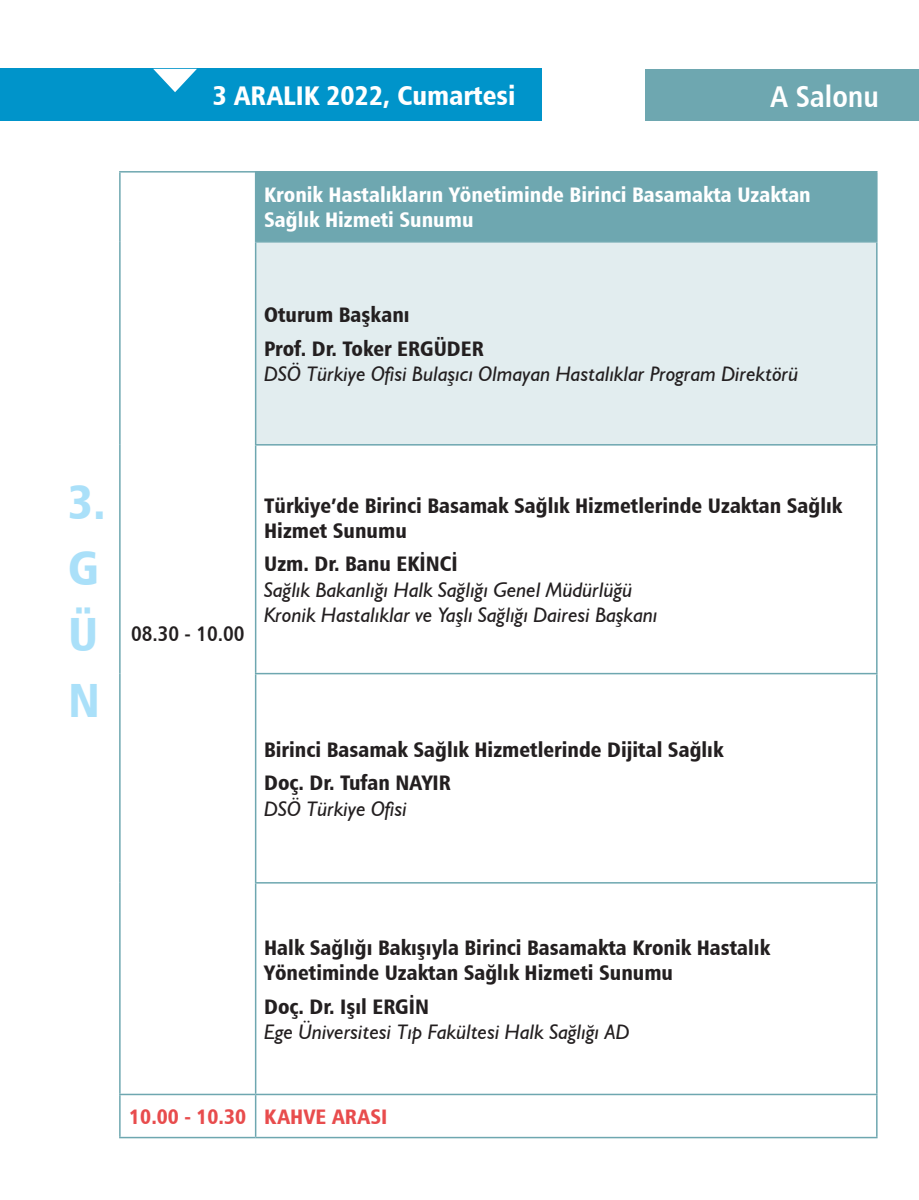
<style>
.page{position:relative;width:919px;height:1200px;background:#fff}
.page>*{position:absolute;margin:0;border:0;box-sizing:border-box;transform-origin:0 0}
.t1{font:48px "Humanist 777 BT Black Condensed B";color:#aae0f9}
.t2{font:30px "Humanist 777 BT Bold Condensed B";color:#fff}
.t3{font:27px "Humanist 777 BT Black Condensed B";color:#fff}
.t4{font:21px/25.2px "Humanist 777 BT Black Condensed B";color:#231f20}
.t5{font:italic 21px "Humanist 521 BT";color:#231f20}
.t6{font:21px/25.2px "Humanist 777 BT Black Condensed B";color:#fff}
.t7{font:21px "Humanist 777 BT Black Condensed B";color:#e84c4d}
.t8{font:21px "Humanist 777 BT Bold Condensed B";color:#231f20}
</style>
<div class="page">
<div style="left:0;top:68px;width:541px;height:52px;background:#0094ca"></div>
<div style="left:645px;top:69px;width:273px;height:51px;background:#6ea7b0"></div>
<div style="left:255px;top:172px;width:621px;height:70px;background:#6ea7b0"></div>
<div style="left:255px;top:242px;width:621px;height:202px;background:#e2edef"></div>
<hr style="left:119px;top:171px;width:136px;height:1px;background:#6ea7b0">
<hr style="left:119px;top:172px;width:2px;height:70px;background:#6ea7b0">
<hr style="left:119px;top:242px;width:2px;height:202px;background:#6ea7b0">
<hr style="left:119px;top:444px;width:2px;height:229px;background:#6ea7b0">
<hr style="left:119px;top:673px;width:2px;height:209px;background:#6ea7b0">
<hr style="left:119px;top:882px;width:2px;height:211px;background:#6ea7b0">
<hr style="left:255px;top:171px;width:622px;height:1px;background:#6ea7b0">
<hr style="left:876px;top:172px;width:1px;height:69px;background:#6ea7b0">
<hr style="left:255px;top:241px;width:622px;height:1px;background:#6ea7b0">
<hr style="left:255px;top:242px;width:1px;height:202px;background:#6ea7b0">
<hr style="left:876px;top:242px;width:1px;height:202px;background:#6ea7b0">
<hr style="left:255px;top:444px;width:622px;height:1px;background:#6ea7b0">
<hr style="left:255px;top:445px;width:1px;height:227px;background:#6ea7b0">
<hr style="left:876px;top:445px;width:1px;height:227px;background:#6ea7b0">
<hr style="left:255px;top:674px;width:1px;height:207px;background:#6ea7b0">
<hr style="left:876px;top:674px;width:1px;height:207px;background:#6ea7b0">
<hr style="left:255px;top:883px;width:1px;height:210px;background:#6ea7b0">
<hr style="left:876px;top:883px;width:1px;height:210px;background:#6ea7b0">
<hr style="left:255px;top:672px;width:622px;height:2px;background:#6ea7b0">
<hr style="left:255px;top:881px;width:622px;height:2px;background:#6ea7b0">
<hr style="left:119px;top:1093px;width:136px;height:1px;background:#6ea7b0">
<hr style="left:119px;top:1094px;width:2px;height:42px;background:#6ea7b0">
<hr style="left:255px;top:1093px;width:622px;height:1px;background:#6ea7b0">
<hr style="left:255px;top:1094px;width:1px;height:42px;background:#6ea7b0">
<hr style="left:876px;top:1094px;width:1px;height:42px;background:#6ea7b0">
<hr style="left:119px;top:1136px;width:136px;height:1px;background:#6ea7b0">
<hr style="left:255px;top:1136px;width:622px;height:1px;background:#6ea7b0">
<svg style="left:153px;top:69px;width:44px;height:23px"></svg>
<p class="t3" style="left:213px;top:79px;width:304px">3 ARALIK 2022, Cumartesi</p>
<p class="t2" style="left:770px;top:77px;width:110px">A Salonu</p>
<p class="t6" style="left:264px;top:182px;width:548px">Kronik Hastalıkların Yönetiminde Birinci Basamakta Uzaktan<br>Sağlık Hizmeti Sunumu</p>
<p class="t4" style="left:264px;top:301px;width:147px">Oturum Başkanı</p>
<p class="t4" style="left:264px;top:335px;width:221px">Prof. Dr. Toker ERGÜDER</p>
<p class="t5" style="left:264px;top:360px;width:536px">DSÖ Türkiye Ofisi Bulaşıcı Olmayan Hastalıklar Program Direktörü</p>
<p class="t1" style="left:68px;top:471px;width:39px">3.</p>
<p class="t1" style="left:68px;top:537px;width:32px">G</p>
<p class="t1" style="left:68px;top:603px;width:32px">Ü</p>
<p class="t1" style="left:68px;top:669px;width:33px">N</p>
<p class="t8" style="left:131px;top:620px;width:115px">08.30 - 10.00</p>
<p class="t4" style="left:264px;top:492px;width:579px">Türkiye’de Birinci Basamak Sağlık Hizmetlerinde Uzaktan Sağlık<br>Hizmet Sunumu</p>
<p class="t4" style="left:264px;top:551px;width:195px">Uzm. Dr. Banu EKİNCİ</p>
<p class="t5" style="left:264px;top:576px;width:370px">Sağlık Bakanlığı Halk Sağlığı Genel Müdürlüğü</p>
<p class="t5" style="left:264px;top:601px;width:395px">Kronik Hastalıklar ve Yaşlı Sağlığı Dairesi Başkanı</p>
<p class="t4" style="left:264px;top:736px;width:460px">Birinci Basamak Sağlık Hizmetlerinde Dijital Sağlık</p>
<p class="t4" style="left:264px;top:769px;width:188px">Doç. Dr. Tufan NAYIR</p>
<p class="t5" style="left:264px;top:795px;width:144px">DSÖ Türkiye Ofisi</p>
<p class="t4" style="left:264px;top:933px;width:507px">Halk Sağlığı Bakışıyla Birinci Basamakta Kronik Hastalık<br>Yönetiminde Uzaktan Sağlık Hizmeti Sunumu</p>
<p class="t4" style="left:264px;top:992px;width:166px">Doç. Dr. Işıl ERGİN</p>
<p class="t5" style="left:264px;top:1018px;width:367px">Ege Üniversitesi Tıp Fakültesi Halk Sağlığı AD</p>
<p class="t7" style="left:129px;top:1102px;width:118px">10.00 - 10.30</p>
<p class="t7" style="left:264px;top:1102px;width:125px">KAHVE ARASI</p>
</div>
